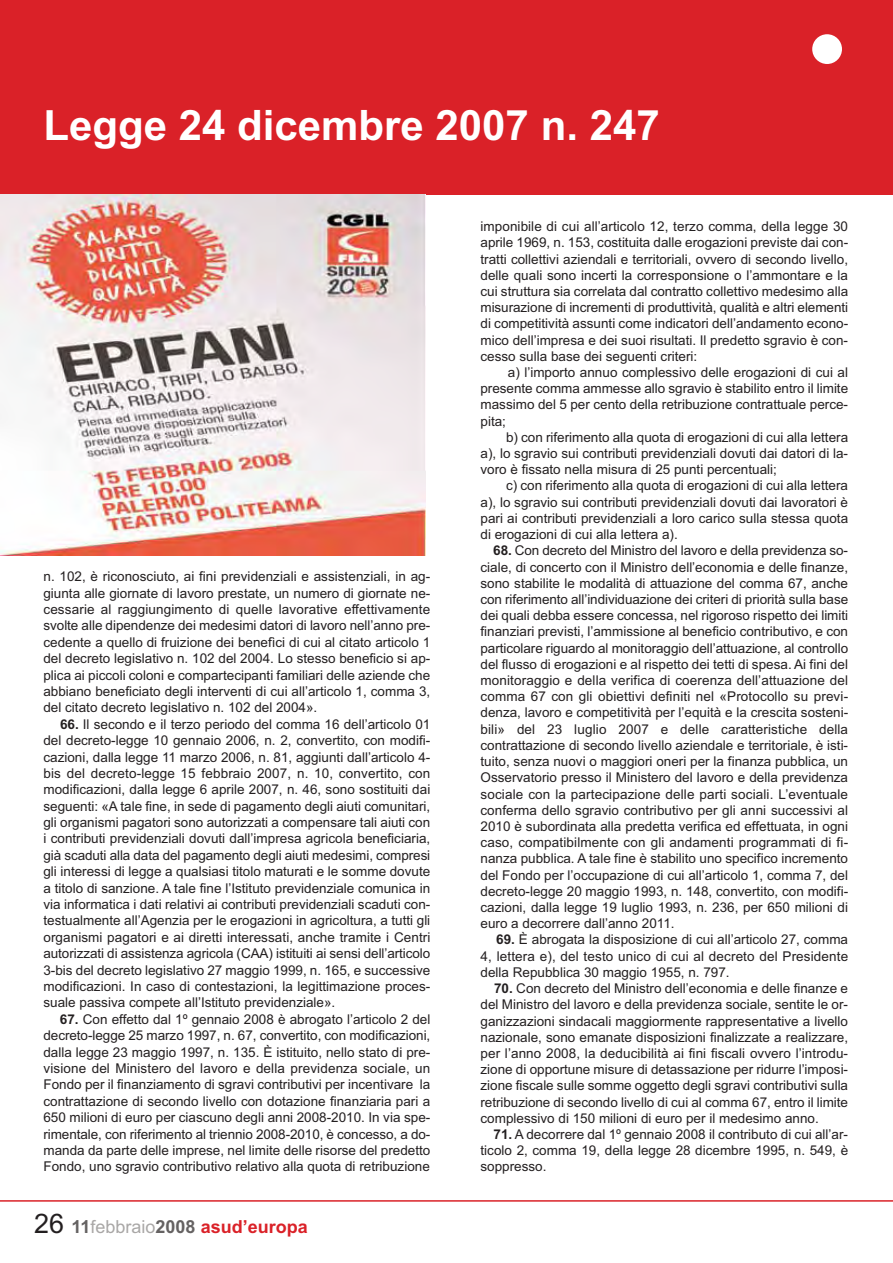
<style>
.page{position:relative;width:893px;height:1263px;background:#fff}
.page>*{position:absolute;margin:0;border:0;box-sizing:border-box;transform-origin:0 0}
.t1{font:700 42px "Arial";color:#fff}
.t2{font:700 18px "Arial";color:#da2128}
.t3{font:13.5px/16.2px "Arial";color:#231f20;text-align:justify}
.s1{font-weight:700}
.s2{font-weight:400;font-size:27px;color:#231f20}
.s3{color:#656262}
.s4{font-weight:400;color:#a9a7a6}
</style>
<div class="page">
<hr style="left:0;top:1200px;width:892px;height:2px;background:#da2128">
<div style="left:0;top:0;width:892px;height:194px;background:#da2128"></div>
<div style="left:812px;top:34px;width:30px;height:30px;background:#fff;border-radius:50%"></div>
<img style="left:0;top:194px;width:425px;height:362px">
<h1 class="t1" style="left:43px;top:110px;width:617px">Legge 24 dicembre 2007 n. 247</h1>
<p class="t3" style="left:43px;top:570px;width:388px">n. 102, è riconosciuto, ai fini previdenziali e assistenziali, in ag&shy;giunta alle giornate di lavoro prestate, un numero di giornate ne&shy;cessarie al raggiungimento di quelle lavorative effettivamente svolte alle dipendenze dei medesimi datori di lavoro nell’anno pre&shy;cedente a quello di fruizione dei benefìci di cui al citato articolo 1 del decreto legislativo n. 102 del 2004. Lo stesso beneficio si ap&shy;plica ai piccoli coloni e compartecipanti familiari delle aziende che abbiano beneficiato degli interventi di cui all’articolo 1, comma 3, del citato decreto legislativo n. 102 del 2004».</p>
<p class="t3" style="left:43px;top:717px;width:388px;text-indent:17px"><span class="s1">66.</span> Il secondo e il terzo periodo del comma 16 dell’articolo 01 del decreto-legge 10 gennaio 2006, n. 2, convertito, con modifi&shy;cazioni, dalla legge 11 marzo 2006, n. 81, aggiunti dall’articolo 4- bis del decreto-legge 15 febbraio 2007, n. 10, convertito, con modificazioni, dalla legge 6 aprile 2007, n. 46, sono sostituiti dai seguenti: «A tale fine, in sede di pagamento degli aiuti comunitari, gli organismi pagatori sono autorizzati a compensare tali aiuti con i contributi previdenziali dovuti dall’impresa agricola beneficiaria, già scaduti alla data del pagamento degli aiuti medesimi, compresi gli interessi di legge a qualsiasi titolo maturati e le somme dovute a titolo di sanzione. A tale fine l’Istituto previdenziale comunica in via informatica i dati relativi ai contributi previdenziali scaduti con&shy;testualmente all’Agenzia per le erogazioni in agricoltura, a tutti gli organismi pagatori e ai diretti interessati, anche tramite i Centri autorizzati di assistenza agricola (CAA) istituiti ai sensi dell’articolo 3-bis del decreto legislativo 27 maggio 1999, n. 165, e successive modificazioni. In caso di contestazioni, la legittimazione proces&shy;suale passiva compete all’Istituto previdenziale».</p>
<p class="t3" style="left:43px;top:1012px;width:388px;text-indent:16px"><span class="s1">67.</span> Con effetto dal 1º gennaio 2008 è abrogato l’articolo 2 del decreto-legge 25 marzo 1997, n. 67, convertito, con modificazioni, dalla legge 23 maggio 1997, n. 135. È istituito, nello stato di pre&shy;visione del Ministero del lavoro e della previdenza sociale, un Fondo per il finanziamento di sgravi contributivi per incentivare la contrattazione di secondo livello con dotazione finanziaria pari a 650 milioni di euro per ciascuno degli anni 2008-2010. In via spe&shy;rimentale, con riferimento al triennio 2008-2010, è concesso, a do&shy;manda da parte delle imprese, nel limite delle risorse del predetto Fondo, uno sgravio contributivo relativo alla quota di retribuzione</p>
<h2 class="t2" style="left:34px;top:1220px;width:275px"><span class="s2">26</span> <span class="s3">11</span><span class="s4">febbraio</span><span class="s3">2008</span> asud’europa</h2>
<p class="t3" style="left:480px;top:220px;width:369px">imponibile di cui all’articolo 12, terzo comma, della legge 30 aprile 1969, n. 153, costituita dalle erogazioni previste dai con&shy;tratti collettivi aziendali e territoriali, ovvero di secondo livello, delle quali sono incerti la corresponsione o l’ammontare e la cui struttura sia correlata dal contratto collettivo medesimo alla misurazione di incrementi di produttività, qualità e altri elementi di competitività assunti come indicatori dell’andamento econo&shy;mico dell’impresa e dei suoi risultati. Il predetto sgravio è con&shy;cesso sulla base dei seguenti criteri:</p>
<p class="t3" style="left:480px;top:365px;width:369px;text-indent:27px">a) l’importo annuo complessivo delle erogazioni di cui al presente comma ammesse allo sgravio è stabilito entro il limite massimo del 5 per cento della retribuzione contrattuale perce&shy;pita;</p>
<p class="t3" style="left:480px;top:430px;width:369px;text-indent:25px">b) con riferimento alla quota di erogazioni di cui alla lettera a), lo sgravio sui contributi previdenziali dovuti dai datori di la&shy;voro è fissato nella misura di 25 punti percentuali;</p>
<p class="t3" style="left:480px;top:479px;width:369px;text-indent:25px">c) con riferimento alla quota di erogazioni di cui alla lettera a), lo sgravio sui contributi previdenziali dovuti dai lavoratori è pari ai contributi previdenziali a loro carico sulla stessa quota di erogazioni di cui alla lettera a).</p>
<p class="t3" style="left:480px;top:544px;width:369px;text-indent:13px"><span class="s1">68.</span> Con decreto del Ministro del lavoro e della previdenza so&shy;ciale, di concerto con il Ministro dell’economia e delle finanze, sono stabilite le modalità di attuazione del comma 67, anche con riferimento all’individuazione dei criteri di priorità sulla base dei quali debba essere concessa, nel rigoroso rispetto dei limiti finanziari previsti, l’ammissione al beneficio contributivo, e con particolare riguardo al monitoraggio dell’attuazione, al controllo del flusso di erogazioni e al rispetto dei tetti di spesa. Ai fini del monitoraggio e della verifica di coerenza dell’attuazione del comma 67 con gli obiettivi definiti nel «Protocollo su previ&shy;denza, lavoro e competitività per l’equità e la crescita sosteni&shy;bili» del 23 luglio 2007 e delle caratteristiche della contrattazione di secondo livello aziendale e territoriale, è isti&shy;tuito, senza nuovi o maggiori oneri per la finanza pubblica, un Osservatorio presso il Ministero del lavoro e della previdenza sociale con la partecipazione delle parti sociali. L’eventuale conferma dello sgravio contributivo per gli anni successivi al 2010 è subordinata alla predetta verifica ed effettuata, in ogni caso, compatibilmente con gli andamenti programmati di fi&shy;nanza pubblica. A tale fine è stabilito uno specifico incremento del Fondo per l’occupazione di cui all’articolo 1, comma 7, del decreto-legge 20 maggio 1993, n. 148, convertito, con modifi&shy;cazioni, dalla legge 19 luglio 1993, n. 236, per 650 milioni di euro a decorrere dall’anno 2011.</p>
<p class="t3" style="left:480px;top:933px;width:369px;text-indent:16px"><span class="s1">69.</span> È abrogata la disposizione di cui all’articolo 27, comma 4, lettera e), del testo unico di cui al decreto del Presidente della Repubblica 30 maggio 1955, n. 797.</p>
<p class="t3" style="left:480px;top:982px;width:369px;text-indent:14px"><span class="s1">70.</span> Con decreto del Ministro dell’economia e delle finanze e del Ministro del lavoro e della previdenza sociale, sentite le or&shy;ganizzazioni sindacali maggiormente rappresentative a livello nazionale, sono emanate disposizioni finalizzate a realizzare, per l’anno 2008, la deducibilità ai fini fiscali ovvero l’introdu&shy;zione di opportune misure di detassazione per ridurre l’imposi&shy;zione fiscale sulle somme oggetto degli sgravi contributivi sulla retribuzione di secondo livello di cui al comma 67, entro il limite complessivo di 150 milioni di euro per il medesimo anno.</p>
<p class="t3" style="left:480px;top:1127px;width:369px;text-indent:13px"><span class="s1">71.</span> A decorrere dal 1º gennaio 2008 il contributo di cui all’ar&shy;ticolo 2, comma 19, della legge 28 dicembre 1995, n. 549, è soppresso.</p>
</div>
